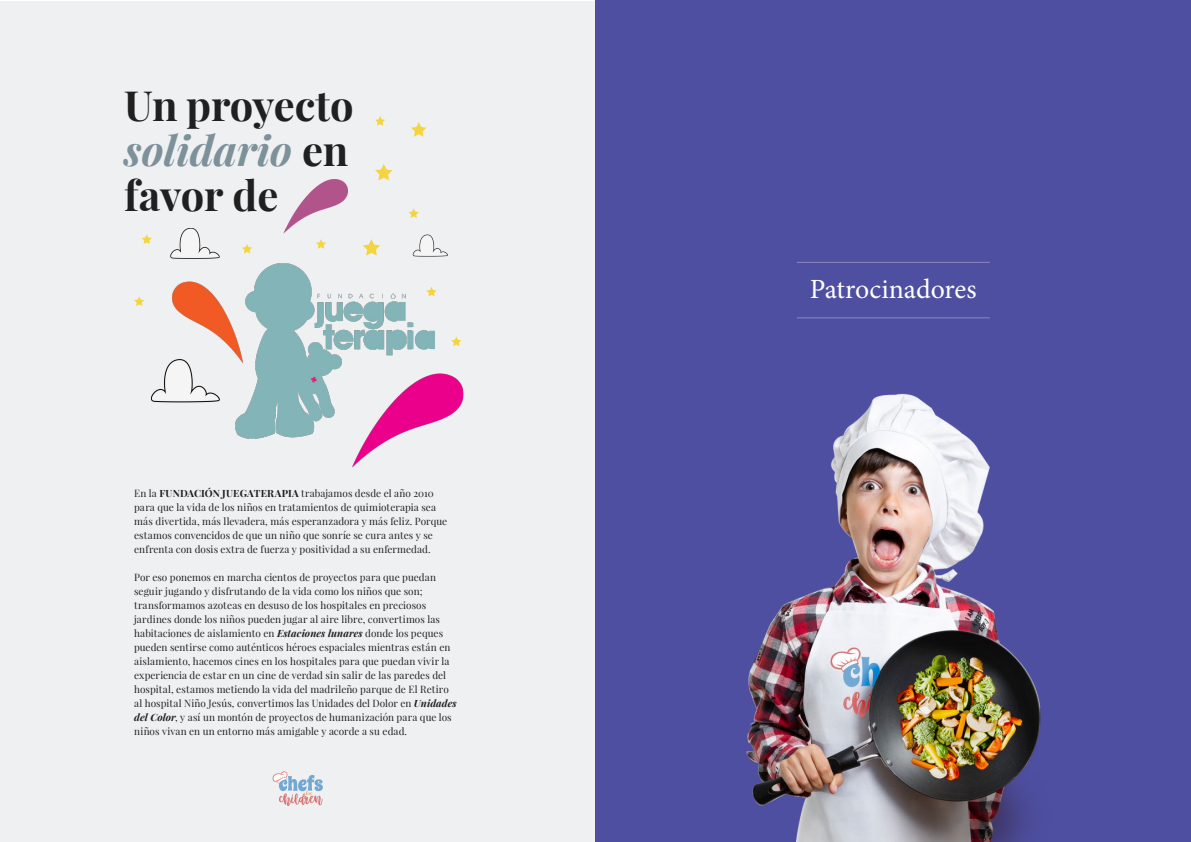
<style>
.page{position:relative;width:1191px;height:842px;background:#fff}
.page>*{position:absolute;margin:0;border:0;box-sizing:border-box;transform-origin:0 0}
.t1{font:700 41.7px/45.1px "Playfair Display";letter-spacing:-.005em;color:#202020}
.t2{font:27.8px "Minion Pro";color:#fff}
.t3{font:10px/14px "Playfair Display";letter-spacing:.005em;color:#202020}
.s1{font-style:italic;color:#7d919b}
.s2{font-weight:700}
.s3{font-weight:700;font-style:italic}
</style>
<div class="page">
<div style="left:0;top:1px;width:595px;height:840px;background:#eff0f2"></div>
<img style="left:151px;top:179px;width:313px;height:289px">
<div style="left:595px;top:0;width:596px;height:842px;background:#4e4fa1"></div>
<svg style="left:375px;top:164px;width:17px;height:16px"></svg>
<svg style="left:363px;top:239px;width:17px;height:17px"></svg>
<svg style="left:375px;top:116px;width:10px;height:10px"></svg>
<svg style="left:242px;top:244px;width:10px;height:10px"></svg>
<svg style="left:451px;top:337px;width:10px;height:9px"></svg>
<svg style="left:134px;top:296px;width:10px;height:10px"></svg>
<svg style="left:409px;top:208px;width:10px;height:10px"></svg>
<svg style="left:426px;top:287px;width:10px;height:9px"></svg>
<svg style="left:316px;top:239px;width:10px;height:10px"></svg>
<svg style="left:142px;top:234px;width:10px;height:10px"></svg>
<svg style="left:411px;top:122px;width:15px;height:15px"></svg>
<hr style="left:796px;top:317px;width:193px;height:1px;background:#8c88c1">
<hr style="left:796px;top:262px;width:193px;height:1px;background:#8c88c1">
<img style="left:746px;top:393px;width:295px;height:449px">
<svg style="left:272px;top:771px;width:51px;height:35px"></svg>
<h1 class="t1" style="left:124px;top:83px;width:231px">Un proyecto <span class="s1">solidario</span> en favor de</h1>
<p class="t3" style="left:134px;top:486px;width:315px">En la <span class="s2">FUNDACIÓN JUEGATERAPIA</span> trabajamos desde el año 2010 para que la vida de los niños en tratamientos de quimioterapia sea más divertida, más llevadera, más esperanzadora y más feliz. Porque estamos convencidos de que un niño que sonríe se cura antes y se enfrenta con dosis extra de fuerza y positividad a su enfermedad.</p>
<p class="t3" style="left:134px;top:570px;width:324px">Por eso ponemos en marcha cientos de proyectos para que puedan seguir jugando y disfrutando de la vida como los niños que son; transformamos azoteas en desuso de los hospitales en preciosos jardines donde los niños pueden jugar al aire libre, convertimos las habitaciones de aislamiento en <span class="s3">Estaciones lunares</span> donde los peques pueden sentirse como auténticos héroes espaciales mientras están en aislamiento, hacemos cines en los hospitales para que puedan vivir la experiencia de estar en un cine de verdad sin salir de las paredes del hospital, estamos metiendo la vida del madrileño parque de El Retiro al hospital Niño Jesús, convertimos las Unidades del Dolor en <span class="s3">Unidades del Color</span>, y así un montón de proyectos de humanización para que los niños vivan en un entorno más amigable y acorde a su edad.</p>
<h2 class="t2" style="left:810px;top:270px;width:168px">Patrocinadores</h2>
</div>
